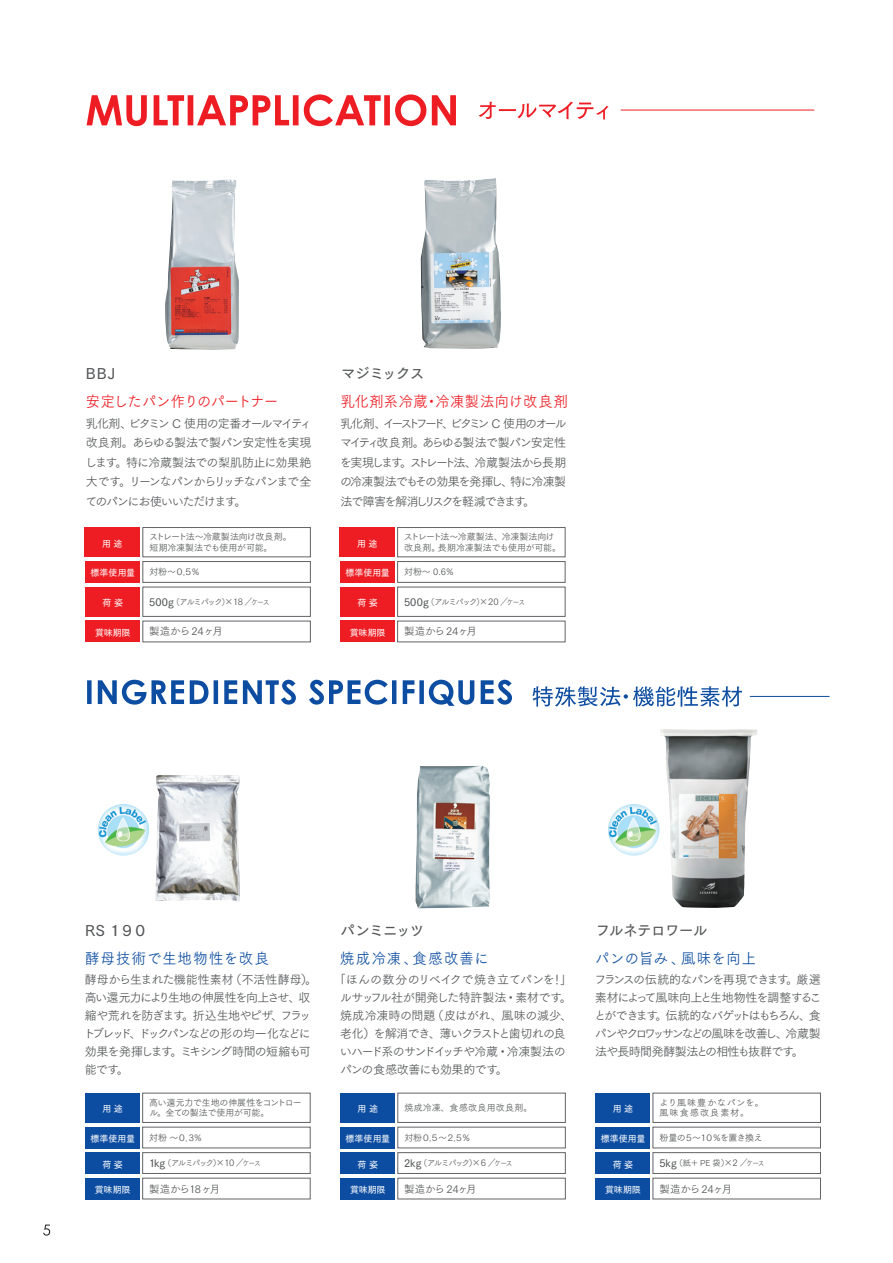
<style>
.page{position:relative;width:893px;height:1263px;background:#fff}
.page>*{position:absolute;margin:0;border:0;box-sizing:border-box;transform-origin:0 0}
.t1{font:15px "Tsuku Go Pr 5 D";letter-spacing:-.075em;color:#545557}
.t2{font:15px "Tsuku Go Pr 5 R";letter-spacing:.07em;color:#0d4da1;scale:.95 1}
.t3{font:15px "Tsuku Go Pr 5 R";letter-spacing:.025em;color:#ee1d23;scale:.95 1}
.t4{font:15px "Tsuku Go Pr 5 R";letter-spacing:-.035em;color:#ee1d23;scale:.95 1}
.t5{font:15px "Tsuku Go Pr 5 R";letter-spacing:.035em;color:#0d4da1;scale:.95 1}
.t6{font:12px/18px "Tsuku Go Pr 5 R";letter-spacing:-.075em;color:#545557;text-align:justify}
.t7{font:12px/18px "Tsuku Go Pr 5 R";letter-spacing:-.045em;color:#545557}
.t8{font:10.5px "Tsuku Go Pr 5 R";letter-spacing:-.03em;color:#545557}
.t9{font:10.5px "Tsuku Go Pr 5 R";letter-spacing:-.055em;color:#545557}
.t10{font:9px/10.5px "Tsuku Go Pr 5 R";letter-spacing:-.015em;color:#545557}
.t11{font:9px "Tsuku Go Pr 5 D";color:#fff}
.t12{font:9px/10.5px "Tsuku Go Pr 5 R";letter-spacing:-.04em;color:#545557}
.t13{font:9px/10.5px "Tsuku Go Pr 5 R";letter-spacing:.11em;color:#545557}
.t14{font:9px "Tsuku Go Pr 5 R";letter-spacing:.035em;color:#545557}
.t15{font:9px "Tsuku Go Pr 5 R";letter-spacing:-.075em;color:#545557}
.t16{font:8.25px "Tsuku Go Pr 5 R";letter-spacing:-.17em;color:#545557}
.s1{font-family:"Tsuku Go Pr 5 D";font-size:10.5px}
.s2{font-size:9px}
.s3{font-size:7.5px}
</style>
<div class="page">
<svg style="left:43px;top:1224px;width:7px;height:11px"></svg>
<img style="left:156px;top:775px;width:84px;height:126px">
<svg style="left:87px;top:680px;width:425px;height:26px"></svg>
<svg style="left:532px;top:686px;width:210px;height:21px"></svg>
<hr style="left:750px;top:696px;width:79px;height:1px;background:#0d4da1">
<svg style="left:87px;top:94px;width:369px;height:32px"></svg>
<svg style="left:479px;top:102px;width:129px;height:17px"></svg>
<hr style="left:621px;top:110px;width:193px;height:1px;background:#ee1d23">
<img style="left:165px;top:179px;width:74px;height:171px">
<img style="left:421px;top:178px;width:80px;height:171px">
<img style="left:415px;top:766px;width:75px;height:142px">
<img style="left:660px;top:729px;width:97px;height:179px">
<div style="left:85px;top:527px;width:55px;height:30px;background:#ee1d23"></div>
<div style="left:339px;top:527px;width:56px;height:30px;background:#ee1d23"></div>
<div style="left:85px;top:561px;width:55px;height:22px;background:#ee1d23"></div>
<div style="left:340px;top:561px;width:55px;height:22px;background:#ee1d23"></div>
<div style="left:85px;top:620px;width:55px;height:22px;background:#ee1d23"></div>
<div style="left:340px;top:620px;width:55px;height:22px;background:#ee1d23"></div>
<div style="left:85px;top:587px;width:55px;height:29px;background:#ee1d23"></div>
<div style="left:340px;top:587px;width:55px;height:29px;background:#ee1d23"></div>
<div style="left:143px;top:527px;width:168px;height:30px;border:1px solid #636366"></div>
<div style="left:397px;top:527px;width:168px;height:30px;border:1px solid #636366"></div>
<div style="left:143px;top:561px;width:168px;height:22px;border:1px solid #636366"></div>
<div style="left:397px;top:561px;width:168px;height:22px;border:1px solid #636366"></div>
<div style="left:143px;top:587px;width:168px;height:30px;border:1px solid #636366"></div>
<div style="left:397px;top:587px;width:168px;height:30px;border:1px solid #636366"></div>
<div style="left:85px;top:1093px;width:55px;height:30px;background:#0d4da1"></div>
<div style="left:340px;top:1093px;width:55px;height:30px;background:#0d4da1"></div>
<div style="left:595px;top:1093px;width:55px;height:30px;background:#0d4da1"></div>
<div style="left:85px;top:1127px;width:55px;height:21px;background:#0d4da1"></div>
<div style="left:340px;top:1127px;width:55px;height:21px;background:#0d4da1"></div>
<div style="left:595px;top:1127px;width:55px;height:21px;background:#0d4da1"></div>
<div style="left:85px;top:1178px;width:55px;height:21px;background:#0d4da1"></div>
<div style="left:340px;top:1178px;width:55px;height:21px;background:#0d4da1"></div>
<div style="left:595px;top:1178px;width:55px;height:21px;background:#0d4da1"></div>
<div style="left:85px;top:1152px;width:55px;height:22px;background:#0d4da1"></div>
<div style="left:340px;top:1152px;width:55px;height:22px;background:#0d4da1"></div>
<div style="left:595px;top:1152px;width:55px;height:22px;background:#0d4da1"></div>
<div style="left:142px;top:1093px;width:168px;height:30px;border:1px solid #636366"></div>
<div style="left:398px;top:1093px;width:168px;height:30px;border:1px solid #636366"></div>
<div style="left:653px;top:1093px;width:168px;height:30px;border:1px solid #636366"></div>
<div style="left:142px;top:1127px;width:168px;height:21px;border:1px solid #636366"></div>
<div style="left:398px;top:1127px;width:168px;height:21px;border:1px solid #636366"></div>
<div style="left:653px;top:1127px;width:168px;height:21px;border:1px solid #636366"></div>
<div style="left:142px;top:1152px;width:168px;height:22px;border:1px solid #636366"></div>
<div style="left:398px;top:1152px;width:168px;height:22px;border:1px solid #636366"></div>
<div style="left:653px;top:1152px;width:168px;height:22px;border:1px solid #636366"></div>
<div style="left:142px;top:1178px;width:168px;height:21px;border:1px solid #636366"></div>
<div style="left:398px;top:1178px;width:168px;height:21px;border:1px solid #636366"></div>
<div style="left:653px;top:1178px;width:168px;height:21px;border:1px solid #636366"></div>
<img style="left:608px;top:804px;width:51px;height:51px">
<img style="left:98px;top:804px;width:51px;height:51px">
<p class="t1" style="left:86px;top:360px;width:31px">BBJ</p>
<p class="t1" style="left:341px;top:360px;width:85px">マジミックス</p>
<p class="t6" style="left:85px;top:412px;width:228px;line-height:19.5px">乳化剤、ビタミン C 使用の定番オールマイティ改良剤。あらゆる製法で製パン安定性を実現します。特に冷蔵製法での梨肌防止に効果絶大です。リーンなパンからリッチなパンまで全てのパンにお使いいただけます。</p>
<p class="t6" style="left:340px;top:412px;width:228px;line-height:19.5px">乳化剤、イーストフード、ビタミン C 使用のオールマイティ改良剤。あらゆる製法で製パン安定性を実現します。ストレート法、冷蔵製法から長期の冷凍製法でもその効果を発揮し、特に冷凍製法で障害を解消しリスクを軽減できます。</p>
<p class="t4" style="left:86px;top:388px;width:204px">安定したパン作りのパートナー</p>
<p class="t3" style="left:341px;top:388px;width:241px">乳化剤系冷蔵・冷凍製法向け改良剤</p>
<p class="t10" style="left:149px;top:531px;width:144px">ストレート法～冷蔵製法向け改良剤。短期冷凍製法でも使用が可能。</p>
<p class="t10" style="left:404px;top:531px;width:159px">ストレート法～冷蔵製法、冷凍製法向け改良剤。長期冷凍製法でも使用が可能。</p>
<p class="t10" style="left:149px;top:566px;width:52px">対粉～０．５％</p>
<p class="t10" style="left:404px;top:566px;width:52px">対粉～ 0.6％</p>
<p class="t16" style="left:149px;top:595px;width:122px"><span class="s1">500g</span>（アルミパック）<span class="s2">×18 ／</span><span class="s3">ケース</span></p>
<p class="t16" style="left:404px;top:595px;width:123px"><span class="s1">500g</span>（アルミパック）<span class="s2">×20 ／</span><span class="s3">ケース</span></p>
<p class="t8" style="left:149px;top:622px;width:75px">製造から24ヶ月</p>
<p class="t8" style="left:404px;top:622px;width:74px">製造から24ヶ月</p>
<p class="t11" style="left:102px;top:535px;width:22px">用 途</p>
<p class="t11" style="left:357px;top:535px;width:22px">用 途</p>
<p class="t11" style="left:91px;top:565px;width:46px">標準使用量</p>
<p class="t11" style="left:345px;top:565px;width:46px">標準使用量</p>
<p class="t11" style="left:103px;top:595px;width:22px">荷 姿</p>
<p class="t11" style="left:357px;top:595px;width:22px">荷 姿</p>
<p class="t11" style="left:95px;top:624px;width:37px">賞味期限</p>
<p class="t11" style="left:350px;top:624px;width:37px">賞味期限</p>
<p class="t1" style="left:85px;top:917px;width:64px">RS １９０</p>
<p class="t1" style="left:340px;top:917px;width:86px">パンミニッツ</p>
<p class="t1" style="left:595px;top:917px;width:114px">フルネテロワール</p>
<p class="t6" style="left:84px;top:970px;width:235px;text-align:left">酵母から生まれた機能性素材（不活性酵母）。高い還元力により生地の伸展性を向上させ、収縮や荒れを防ぎます。折込生地やピザ、フラットブレッド、ドックパンなどの形の均一化などに効果を発揮します。ミキシング時間の短縮も可能です。</p>
<p class="t7" style="left:340px;top:970px;width:234px;text-indent:-6px">「ほんの数分のリベイクで焼き立てパンを！」ルサッフル社が開発した特許製法・素材です。焼成冷凍時の問題（皮はがれ、風味の減少、老化）を解消でき、薄いクラストと歯切れの良いハード系のサンドイッチや冷蔵・冷凍製法のパンの食感改善にも効果的です。</p>
<p class="t6" style="left:594px;top:970px;width:229px">フランスの伝統的なパンを再現できます。厳選素材によって風味向上と生地物性を調整することができます。伝統的なバゲットはもちろん、食パンやクロワッサンなどの風味を改善し、冷蔵製法や長時間発酵製法との相性も抜群です。</p>
<p class="t2" style="left:85px;top:945px;width:195px">酵母技術で生地物性を改良</p>
<p class="t2" style="left:340px;top:945px;width:158px">焼成冷凍、食感改善に</p>
<p class="t5" style="left:595px;top:945px;width:171px">パンの旨み、風味を向上</p>
<p class="t12" style="left:149px;top:1096px;width:154px">高い還元力で生地の伸展性をコントロール。全ての製法で使用が可能。</p>
<p class="t14" style="left:404px;top:1100px;width:130px">焼成冷凍、食感改良用改良剤。</p>
<p class="t13" style="left:659px;top:1096px;width:106px">より風味豊かなパンを。風味食感改良素材。</p>
<p class="t10" style="left:149px;top:1131px;width:55px">対粉 ～０．3％</p>
<p class="t10" style="left:404px;top:1131px;width:68px">対粉０．５～２．５％</p>
<p class="t15" style="left:659px;top:1130px;width:105px">粉量の５～１０％を置き換え</p>
<p class="t16" style="left:149px;top:1156px;width:113px"><span class="s1">1kg</span>（アルミパック）<span class="s2">×10 ／</span><span class="s3">ケース</span></p>
<p class="t16" style="left:404px;top:1156px;width:110px"><span class="s1">2kg</span>（アルミパック）<span class="s2">×6 ／</span><span class="s3">ケース</span></p>
<p class="t16" style="left:659px;top:1156px;width:107px"><span class="s1">5kg</span>（紙＋ PE 袋）<span class="s2">×2 ／</span><span class="s3">ケース</span></p>
<p class="t8" style="left:149px;top:1179px;width:73px">製造から18ヶ月</p>
<p class="t9" style="left:404px;top:1179px;width:74px">製造から 24ヶ月</p>
<p class="t8" style="left:659px;top:1179px;width:74px">製造から 24ヶ月</p>
<p class="t11" style="left:102px;top:1101px;width:22px">用 途</p>
<p class="t11" style="left:358px;top:1101px;width:22px">用 途</p>
<p class="t11" style="left:613px;top:1101px;width:22px">用 途</p>
<p class="t11" style="left:90px;top:1131px;width:46px">標準使用量</p>
<p class="t11" style="left:346px;top:1131px;width:46px">標準使用量</p>
<p class="t11" style="left:601px;top:1131px;width:46px">標準使用量</p>
<p class="t11" style="left:102px;top:1156px;width:22px">荷 姿</p>
<p class="t11" style="left:358px;top:1156px;width:22px">荷 姿</p>
<p class="t11" style="left:613px;top:1156px;width:22px">荷 姿</p>
<p class="t11" style="left:95px;top:1182px;width:37px">賞味期限</p>
<p class="t11" style="left:350px;top:1182px;width:37px">賞味期限</p>
<p class="t11" style="left:605px;top:1182px;width:37px">賞味期限</p>
</div>
